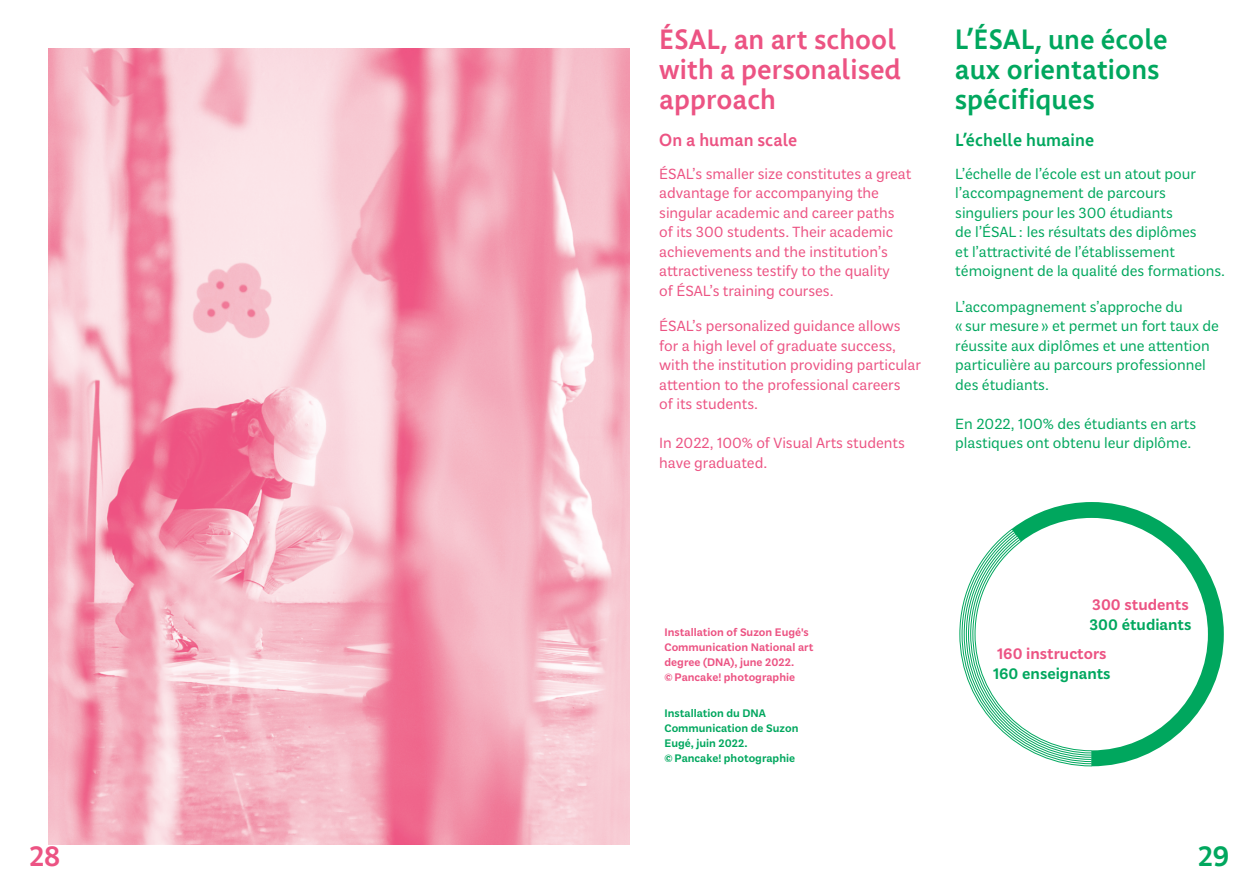
<style>
.page{position:relative;width:1259px;height:893px;background:#fff}
.page>*{position:absolute;margin:0;border:0;box-sizing:border-box;transform-origin:0 0}
.t1{font:27.6px/30px "Messine Sens";letter-spacing:.005em;color:#ec5383}
.t2{font:27.6px/30px "Messine Sens";letter-spacing:.005em;color:#00a75e}
.t3{font:17.25px "Messine Sens";letter-spacing:.005em;color:#00a75e}
.t4{font:17.25px "Messine Sens";letter-spacing:.005em;color:#ec5383}
.t5{font:500 16.35px "Plan Grotesque Std";color:#00a75e}
.t6{font:500 16.35px "Plan Grotesque Std";color:#ec5383}
.t7{font:15.75px/19.5px "Plan Grotesque Std";letter-spacing:-.005em;color:#ec5383}
.t8{font:15.75px/19.5px "Plan Grotesque Std";letter-spacing:-.005em;color:#00a75e}
.t9{font:500 11.7px/14.7px "Plan Grotesque Std";color:#ec5383}
.t10{font:500 11.7px/14.7px "Plan Grotesque Std";color:#00a75e}
</style>
<div class="page">
<img style="left:49px;top:49px;width:580px;height:795px">
<svg style="left:1013px;top:502px;width:210px;height:264px"></svg>
<svg style="left:959px;top:528px;width:133px;height:239px"></svg>
<h1 class="t1" style="left:659px;top:24px;width:243px">ÉSAL, an art school with a personalised approach</h1>
<p class="t4" style="left:659px;top:129px;width:139px">On a human scale</p>
<p class="t7" style="left:659px;top:164px;width:253px">ÉSAL’s smaller size constitutes a great advantage for accompanying the singular academic and career paths of its 300 students. Their academic achievements and the institution’s attractiveness testify to the quality<br>of ÉSAL’s training courses.</p>
<p class="t7" style="left:659px;top:316px;width:263px">ÉSAL’s personalized guidance allows for a high level of graduate success, with the institution providing particular attention to the professional careers<br>of its students.</p>
<p class="t7" style="left:659px;top:433px;width:247px">In 2022, 100% of Visual Arts students have graduated.</p>
<h1 class="t2" style="left:955px;top:24px;width:214px">L’ÉSAL, une école aux orientations spécifiques</h1>
<p class="t3" style="left:955px;top:129px;width:140px">L’échelle humaine</p>
<p class="t8" style="left:955px;top:164px;width:271px">L’échelle de l’école est un atout pour l’accompagnement de parcours singuliers pour les 300 étudiants<br>de l’ÉSAL : les résultats des diplômes<br>et l’attractivité de l’établissement témoignent de la qualité des formations.</p>
<p class="t8" style="left:955px;top:297px;width:265px">L’accompagnement s’approche du<br>« sur mesure » et permet un fort taux de réussite aux diplômes et une attention particulière au parcours professionnel des étudiants.</p>
<p class="t8" style="left:955px;top:414px;width:242px">En 2022, 100% des étudiants en arts plastiques ont obtenu leur diplôme.</p>
<p class="t9" style="left:664px;top:625px;width:150px">Installation of Suzon Eugé's<br>Communication National art degree (DNA), june 2022.<br>© Pancake! photographie</p>
<p class="t10" style="left:664px;top:706px;width:135px">Installation du DNA<br>Communication de Suzon<br>Eugé, juin 2022.<br>© Pancake! photographie</p>
<p class="t6" style="left:1092px;top:595px;width:98px">300 students</p>
<p class="t5" style="left:1089px;top:615px;width:103px">300 étudiants</p>
<p class="t6" style="left:997px;top:644px;width:111px">160 instructors</p>
<p class="t5" style="left:993px;top:664px;width:119px">160 enseignants</p>
<h1 class="t1" style="left:30px;top:841px;width:32px">28</h1>
<h1 class="t2" style="left:1198px;top:841px;width:32px">29</h1>
</div>
